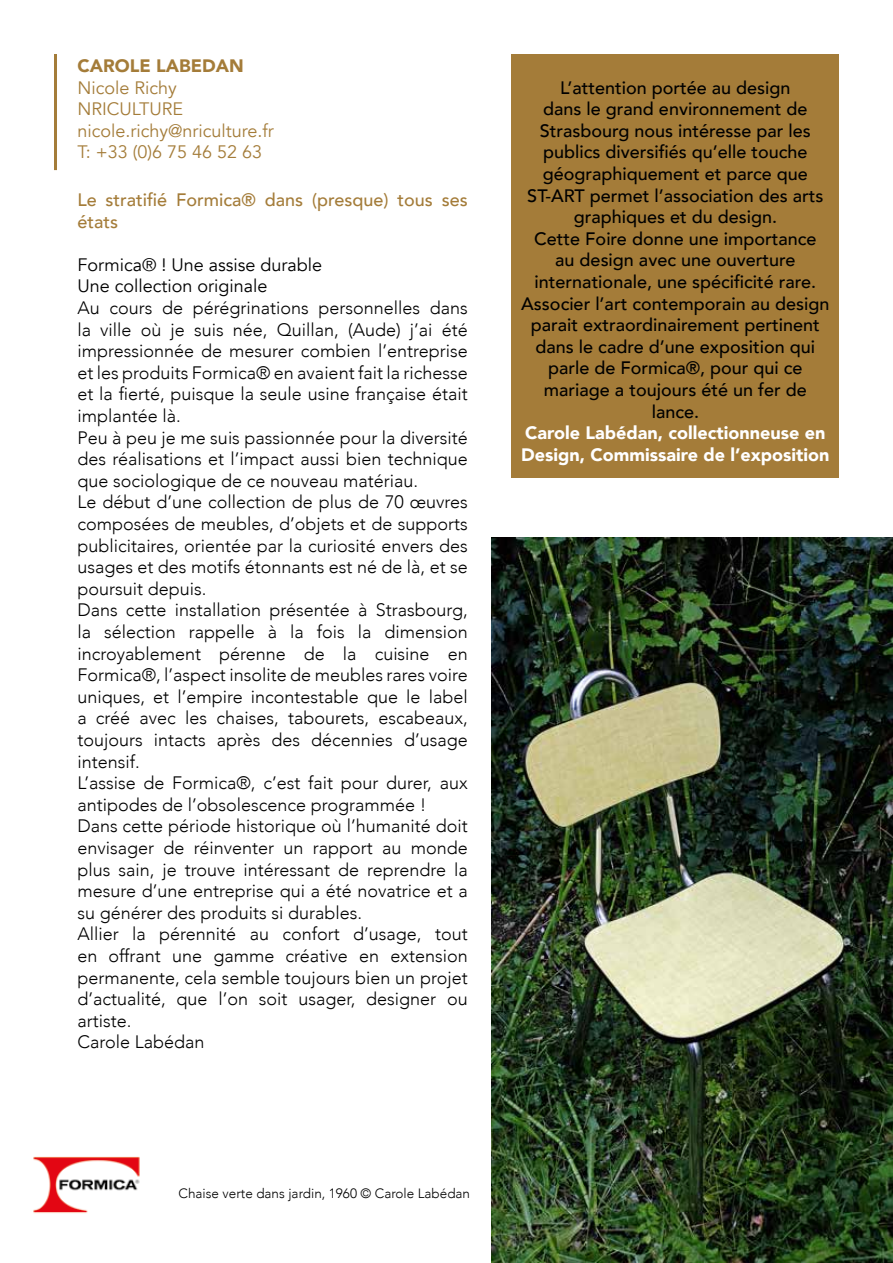
<style>
.page{position:relative;width:893px;height:1263px;background:#fff}
.page>*{position:absolute;margin:0;border:0;box-sizing:border-box;transform-origin:0 0}
.t1{font:300 18px/21.6px "Avenir";color:#000}
.t2{font:500 18px/21.6px "Avenir";color:#000;text-align:center}
.t3{font:18px/21.6px "Avenir";color:#a47c39}
.t4{font:900 18px/21.6px "Avenir";color:#fff}
.t5{font:18px/21.6px "Avenir";color:#000}
.t6{font:500 18px/21.6px "Avenir";color:#a47c39}
.t7{font:900 18px "Avenir";color:#a47c39}
.t8{font:300 13.5px "Avenir";color:#000}
</style>
<div class="page">
<hr style="left:54px;top:54px;width:3px;height:116px;background:#a47c39">
<div style="left:512px;top:54px;width:327px;height:423px;background:#a47c39"></div>
<img style="left:492px;top:538px;width:401px;height:725px">
<img style="left:33px;top:1156px;width:107px;height:57px">
<p class="t7" style="left:77px;top:50px;width:168px">CAROLE LABEDAN</p>
<p class="t3" style="left:77px;top:77px;width:198px">Nicole Richy<br>NRICULTURE nicole.richy@nriculture.fr<br>T: +33 (0)6 75 46 52 63</p>
<p class="t2" style="left:521px;top:76px;width:310px">L’attention portée au design<br>dans le grand environnement de<br>Strasbourg nous intéresse par les publics diversifiés qu’elle touche géographiquement et parce que<br>ST-ART permet l’association des arts graphiques et du design.<br>Cette Foire donne une importance<br>au design avec une ouverture internationale, une spécificité rare.<br>Associer l’art contemporain au design parait extraordinairement pertinent dans le cadre d’une exposition qui parle de Formica®, pour qui ce mariage a toujours été un fer de lance.</p>
<p class="t4" style="left:521px;top:422px;width:310px">Carole Labédan, collectionneuse en<br>Design, Commissaire de l’exposition</p>
<p class="t6" style="left:77px;top:188px;width:392px">Le stratifié Formica® dans (presque) tous ses états</p>
<p class="t5" style="left:77px;top:254px;width:246px">Formica® ! Une assise durable<br>Une collection originale</p>
<p class="t1" style="left:77px;top:297px;width:392px">Au cours de pérégrinations personnelles dans la ville où je suis née, Quillan, (Aude) j’ai été impressionnée de mesurer combien l’entreprise et les produits Formica® en avaient fait la richesse et la fierté, puisque la seule usine française était implantée là.<br>Peu à peu je me suis passionnée pour la diversité des réalisations et l’impact aussi bien technique que sociologique de ce nouveau matériau.<br>Le début d’une collection de plus de 70 œuvres composées de meubles, d’objets et de supports publicitaires, orientée par la curiosité envers des usages et des motifs étonnants est né de là, et se poursuit depuis.<br>Dans cette installation présentée à Strasbourg, la sélection rappelle à la fois la dimension incroyablement pérenne de la cuisine en Formica®, l’aspect insolite de meubles rares voire uniques, et l’empire incontestable que le label a créé avec les chaises, tabourets, escabeaux, toujours intacts après des décennies d’usage intensif.<br>L’assise de Formica®, c’est fait pour durer, aux antipodes de l’obsolescence programmée !<br>Dans cette période historique où l’humanité doit envisager de réinventer un rapport au monde plus sain, je trouve intéressant de reprendre la mesure d’une entreprise qui a été novatrice et a su générer des produits si durables.<br>Allier la pérennité au confort d’usage, tout en offrant une gamme créative en extension permanente, cela semble toujours bien un projet d’actualité, que l’on soit usager, designer ou artiste.<br>Carole Labédan</p>
<p class="t8" style="left:179px;top:1185px;width:293px">Chaise verte dans jardin, 1960 © Carole Labédan</p>
</div>
